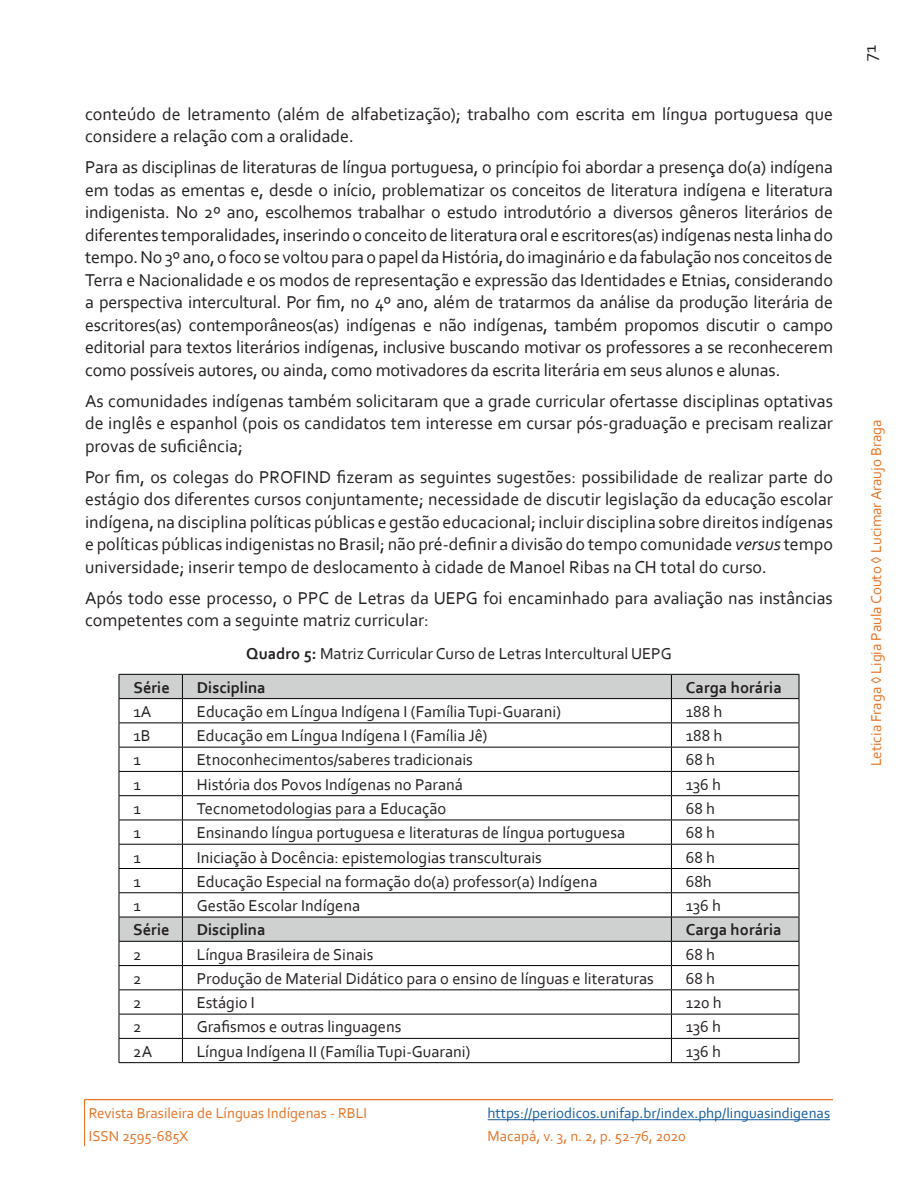
<style>
.page{position:relative;width:918px;height:1188px;background:#fff}
.page>*{position:absolute;margin:0;border:0;box-sizing:border-box;transform-origin:0 0}
.t1{font:18px/22.5px "Corbel";color:#231f20;text-align:justify}
.t2{font:16.5px "Corbel";color:#231f20}
.t3{font:700 16.5px "Corbel";color:#231f20}
.t4{font:15px/22.5px "Corbel";color:#e57325}
.t5{font:15px "Corbel";color:#175d9e}
.s1{font-style:italic}
.s2{font-weight:700}
</style>
<div class="page">
<img style="left:84px;top:1100px;width:749px;height:46px">
<svg style="left:120px;top:675px;width:679px;height:266px"></svg>
<hr style="left:119px;top:674px;width:63px;height:1px;background:#000001">
<hr style="left:182px;top:674px;width:489px;height:1px;background:#000001">
<hr style="left:671px;top:674px;width:128px;height:1px;background:#000001">
<hr style="left:119px;top:698px;width:63px;height:1px;background:#000001">
<hr style="left:182px;top:698px;width:489px;height:1px;background:#000001">
<hr style="left:671px;top:698px;width:128px;height:1px;background:#000001">
<hr style="left:119px;top:722px;width:63px;height:1px;background:#000001">
<hr style="left:182px;top:722px;width:489px;height:1px;background:#000001">
<hr style="left:671px;top:722px;width:128px;height:1px;background:#000001">
<hr style="left:119px;top:747px;width:63px;height:1px;background:#000001">
<hr style="left:182px;top:747px;width:489px;height:1px;background:#000001">
<hr style="left:671px;top:747px;width:128px;height:1px;background:#000001">
<hr style="left:119px;top:771px;width:63px;height:1px;background:#000001">
<hr style="left:182px;top:771px;width:489px;height:1px;background:#000001">
<hr style="left:671px;top:771px;width:128px;height:1px;background:#000001">
<hr style="left:119px;top:795px;width:63px;height:1px;background:#000001">
<hr style="left:182px;top:795px;width:489px;height:1px;background:#000001">
<hr style="left:671px;top:795px;width:128px;height:1px;background:#000001">
<hr style="left:119px;top:820px;width:63px;height:1px;background:#000001">
<hr style="left:182px;top:820px;width:489px;height:1px;background:#000001">
<hr style="left:671px;top:820px;width:128px;height:1px;background:#000001">
<hr style="left:119px;top:844px;width:63px;height:1px;background:#000001">
<hr style="left:182px;top:844px;width:489px;height:1px;background:#000001">
<hr style="left:671px;top:844px;width:128px;height:1px;background:#000001">
<hr style="left:119px;top:868px;width:63px;height:1px;background:#000001">
<hr style="left:182px;top:868px;width:489px;height:1px;background:#000001">
<hr style="left:671px;top:868px;width:128px;height:1px;background:#000001">
<hr style="left:119px;top:892px;width:63px;height:1px;background:#000001">
<hr style="left:182px;top:892px;width:489px;height:1px;background:#000001">
<hr style="left:671px;top:892px;width:128px;height:1px;background:#000001">
<hr style="left:119px;top:917px;width:63px;height:1px;background:#000001">
<hr style="left:182px;top:917px;width:489px;height:1px;background:#000001">
<hr style="left:671px;top:917px;width:128px;height:1px;background:#000001">
<hr style="left:119px;top:941px;width:63px;height:1px;background:#000001">
<hr style="left:182px;top:941px;width:489px;height:1px;background:#000001">
<hr style="left:671px;top:941px;width:128px;height:1px;background:#000001">
<hr style="left:119px;top:965px;width:63px;height:1px;background:#000001">
<hr style="left:182px;top:965px;width:489px;height:1px;background:#000001">
<hr style="left:671px;top:965px;width:128px;height:1px;background:#000001">
<hr style="left:119px;top:989px;width:63px;height:1px;background:#000001">
<hr style="left:182px;top:989px;width:489px;height:1px;background:#000001">
<hr style="left:671px;top:989px;width:128px;height:1px;background:#000001">
<hr style="left:119px;top:1014px;width:63px;height:1px;background:#000001">
<hr style="left:182px;top:1014px;width:489px;height:1px;background:#000001">
<hr style="left:671px;top:1014px;width:128px;height:1px;background:#000001">
<hr style="left:119px;top:1038px;width:63px;height:1px;background:#000001">
<svg style="left:119px;top:675px;width:1px;height:387px"></svg>
<hr style="left:182px;top:1038px;width:489px;height:1px;background:#000001">
<svg style="left:182px;top:675px;width:1px;height:387px"></svg>
<hr style="left:671px;top:1038px;width:128px;height:1px;background:#000001">
<svg style="left:671px;top:675px;width:1px;height:387px"></svg>
<svg style="left:799px;top:675px;width:1px;height:387px"></svg>
<hr style="left:119px;top:1062px;width:63px;height:1px;background:#000001">
<hr style="left:182px;top:1062px;width:489px;height:1px;background:#000001">
<hr style="left:671px;top:1062px;width:128px;height:1px;background:#000001">
<p class="t1" style="left:85px;top:102px;width:749px">conteúdo de letramento (além de alfabetização); trabalho com escrita em língua portuguesa que considere a relação com a oralidade.</p>
<p class="t1" style="left:85px;top:156px;width:750px">Para as disciplinas de literaturas de língua portuguesa, o princípio foi abordar a presença do(a) indígena em todas as ementas e, desde o início, problematizar os conceitos de literatura indígena e literatura indigenista. No 2º ano, escolhemos trabalhar o estudo introdutório a diversos gêneros literários de diferentes temporalidades, inserindo o conceito de literatura oral e escritores(as) indígenas nesta linha do tempo. No 3º ano, o foco se voltou para o papel da História, do imaginário e da fabulação nos conceitos de Terra e Nacionalidade e os modos de representação e expressão das Identidades e Etnias, considerando a perspectiva intercultural. Por fim, no 4º ano, além de tratarmos da análise da produção literária de escritores(as) contemporâneos(as) indígenas e não indígenas, também propomos discutir o campo editorial para textos literários indígenas, inclusive buscando motivar os professores a se reconhecerem como possíveis autores, ou ainda, como motivadores da escrita literária em seus alunos e alunas.</p>
<p class="t1" style="left:85px;top:389px;width:749px">As comunidades indígenas também solicitaram que a grade curricular ofertasse disciplinas optativas de inglês e espanhol (pois os candidatos tem interesse em cursar pós-graduação e precisam realizar provas de suficiência;</p>
<p class="t1" style="left:85px;top:465px;width:749px">Por fim, os colegas do PROFIND fizeram as seguintes sugestões: possibilidade de realizar parte do estágio dos diferentes cursos conjuntamente; necessidade de discutir legislação da educação escolar indígena, na disciplina políticas públicas e gestão educacional; incluir disciplina sobre direitos indígenas e políticas públicas indigenistas no Brasil; não pré-definir a divisão do tempo comunidade <span class="s1">versus</span> tempo universidade; inserir tempo de deslocamento à cidade de Manoel Ribas na CH total do curso.</p>
<p class="t1" style="left:85px;top:586px;width:749px">Após todo esse processo, o PPC de Letras da UEPG foi encaminhado para avaliação nas instâncias competentes com a seguinte matriz curricular:</p>
<p class="t2" style="left:246px;top:644px;width:427px"><span class="s2">Quadro 5:</span> Matriz Curricular Curso de Letras Intercultural UEPG</p>
<p class="t3" style="left:133px;top:677px;width:38px">Série</p>
<p class="t3" style="left:197px;top:677px;width:70px">Disciplina</p>
<p class="t3" style="left:686px;top:677px;width:97px">Carga horária</p>
<p class="t2" style="left:133px;top:701px;width:19px">1A</p>
<p class="t2" style="left:197px;top:701px;width:366px">Educação em Língua Indígena I (Família Tupi-Guarani)</p>
<p class="t2" style="left:686px;top:701px;width:38px">188 h</p>
<p class="t2" style="left:133px;top:725px;width:19px">1B</p>
<p class="t2" style="left:197px;top:725px;width:292px">Educação em Língua Indígena I (Família Jê)</p>
<p class="t2" style="left:686px;top:725px;width:38px">188 h</p>
<p class="t2" style="left:133px;top:750px;width:9px">1</p>
<p class="t2" style="left:197px;top:750px;width:278px">Etnoconhecimentos/saberes tradicionais</p>
<p class="t2" style="left:686px;top:750px;width:31px">68 h</p>
<p class="t2" style="left:133px;top:774px;width:9px">1</p>
<p class="t2" style="left:197px;top:774px;width:268px">História dos Povos Indígenas no Paraná</p>
<p class="t2" style="left:686px;top:774px;width:37px">136 h</p>
<p class="t2" style="left:133px;top:798px;width:9px">1</p>
<p class="t2" style="left:197px;top:798px;width:251px">Tecnometodologias para a Educação</p>
<p class="t2" style="left:686px;top:798px;width:31px">68 h</p>
<p class="t2" style="left:133px;top:823px;width:9px">1</p>
<p class="t2" style="left:197px;top:823px;width:430px">Ensinando língua portuguesa e literaturas de língua portuguesa</p>
<p class="t2" style="left:686px;top:823px;width:31px">68 h</p>
<p class="t2" style="left:133px;top:847px;width:9px">1</p>
<p class="t2" style="left:197px;top:847px;width:347px">Iniciação à Docência: epistemologias transculturais</p>
<p class="t2" style="left:686px;top:847px;width:31px">68 h</p>
<p class="t2" style="left:133px;top:871px;width:9px">1</p>
<p class="t2" style="left:197px;top:871px;width:402px">Educação Especial na formação do(a) professor(a) Indígena</p>
<p class="t2" style="left:686px;top:871px;width:27px">68h</p>
<p class="t2" style="left:133px;top:895px;width:9px">1</p>
<p class="t2" style="left:197px;top:895px;width:165px">Gestão Escolar Indígena</p>
<p class="t2" style="left:686px;top:895px;width:37px">136 h</p>
<p class="t3" style="left:133px;top:920px;width:38px">Série</p>
<p class="t3" style="left:197px;top:920px;width:70px">Disciplina</p>
<p class="t3" style="left:686px;top:920px;width:97px">Carga horária</p>
<p class="t2" style="left:133px;top:944px;width:10px">2</p>
<p class="t2" style="left:197px;top:944px;width:178px">Língua Brasileira de Sinais</p>
<p class="t2" style="left:686px;top:944px;width:31px">68 h</p>
<p class="t2" style="left:133px;top:968px;width:10px">2</p>
<p class="t2" style="left:197px;top:968px;width:459px">Produção de Material Didático para o ensino de línguas e literaturas</p>
<p class="t2" style="left:686px;top:968px;width:31px">68 h</p>
<p class="t2" style="left:133px;top:992px;width:10px">2</p>
<p class="t2" style="left:197px;top:992px;width:60px">Estágio I</p>
<p class="t2" style="left:686px;top:992px;width:38px">120 h</p>
<p class="t2" style="left:133px;top:1017px;width:10px">2</p>
<p class="t2" style="left:197px;top:1017px;width:206px">Grafismos e outras linguagens</p>
<p class="t2" style="left:686px;top:1017px;width:37px">136 h</p>
<p class="t2" style="left:133px;top:1041px;width:20px">2A</p>
<p class="t2" style="left:197px;top:1041px;width:275px">Língua Indígena II (Família Tupi-Guarani)</p>
<p class="t2" style="left:686px;top:1041px;width:37px">136 h</p>
<p class="t4" style="left:89px;top:1102px;width:280px">Revista Brasileira de Línguas Indígenas - RBLI<br>ISSN 2595-685X</p>
<p class="t5" style="left:488px;top:1104px;width:344px">https://periodicos.unifap.br/index.php/linguasindigenas</p>
<p class="t4" style="left:488px;top:1124px;width:200px">Macapá, v. 3, n. 2, p. 52-76, 2020</p>
<p class="t1" style="left:858px;top:61px;width:17px;rotate:-90deg">71</p>
<p class="t4" style="left:864px;top:766px;width:348px;rotate:-90deg">Leticia Fraga ◊ Ligia Paula Couto ◊ Lucimar Araujo Braga</p>
</div>
